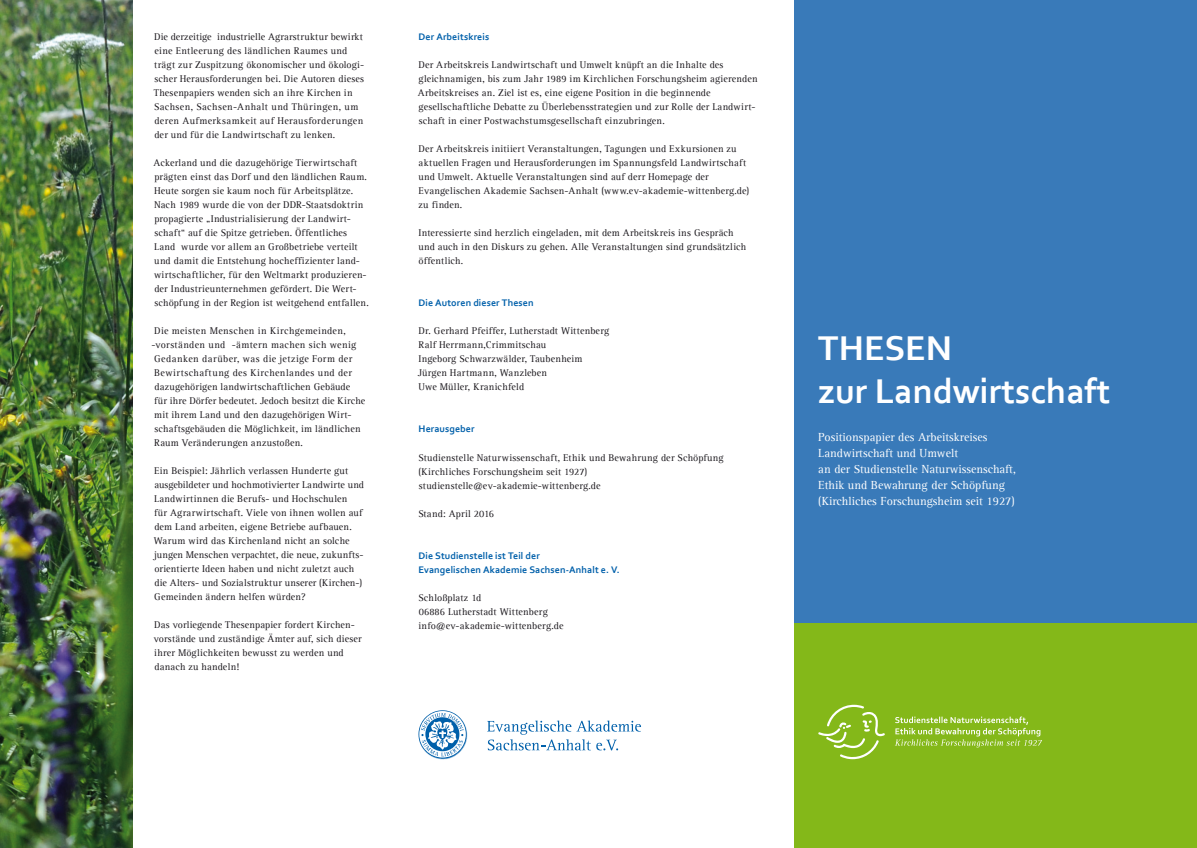
<style>
.page{position:relative;width:1197px;height:848px;background:#fff}
.page>*{position:absolute;margin:0;border:0;box-sizing:border-box;transform-origin:0 0}
.t1{font:700 36px/43.2px "Corbel";color:#fff}
.t2{font:12px/16px "Agfa Rotis Serif";color:#fff}
.t3{font:10px/14px "Agfa Rotis Serif";letter-spacing:.02em;color:#1a171c}
.t4{font:700 10px/14px "Corbel";letter-spacing:.01em;color:#0060aa}
.t5{font:10px "Agfa Rotis Serif";letter-spacing:.04em;color:#1a171c}
.t6{font:10px "Agfa Rotis Serif";letter-spacing:.045em;color:#1a171c}
</style>
<div class="page">
<div style="left:794px;top:0;width:402px;height:624px;background:#397ab9"></div>
<div style="left:794px;top:624px;width:402px;height:224px;background:#84b819"></div>
<img style="left:0;top:0;width:132px;height:848px">
<svg style="left:418px;top:710px;width:49px;height:49px"></svg>
<svg style="left:487px;top:720px;width:154px;height:30px"></svg>
<svg style="left:895px;top:716px;width:146px;height:31px"></svg>
<svg style="left:818px;top:704px;width:66px;height:55px"></svg>
<p class="t3" style="left:154px;top:30px;width:212px">Die derzeitige industrielle Agrarstruktur bewirkt eine Entleerung des ländlichen Raumes und trägt zur Zuspitzung ökonomischer und ökologi&shy;scher Herausforderungen bei. Die Autoren dieses Thesenpapiers wenden sich an ihre Kirchen in Sachsen, Sachsen-Anhalt und Thüringen, um deren Aufmerksamkeit auf Herausforderungen der und für die Landwirtschaft zu lenken.</p>
<p class="t3" style="left:153px;top:156px;width:217px">Ackerland und die dazugehörige Tierwirtschaft prägten einst das Dorf und den ländlichen Raum.<br>Heute sorgen sie kaum noch für Arbeitsplätze.<br>Nach 1989 wurde die von der DDR-Staatsdoktrin propagierte „Industrialisierung der Landwirt&shy;schaft“ auf die Spitze getrieben. Öffentliches Land wurde vor allem an Großbetriebe verteilt und damit die Entstehung hocheffizienter land&shy;wirtschaftlicher, für den Weltmarkt produzieren&shy;der Industrieunternehmen gefördert. Die Wert&shy;schöpfung in der Region ist weitgehend entfallen.</p>
<p class="t5" style="left:154px;top:325px;width:193px">Die meisten Menschen in Kirchgemeinden,</p>
<p class="t3" style="left:151px;top:338px;width:206px">-vorständen und -ämtern machen sich wenig</p>
<p class="t5" style="left:154px;top:353px;width:199px">Gedanken darüber, was die jetzige Form der</p>
<p class="t6" style="left:154px;top:367px;width:199px">Bewirtschaftung des Kirchenlandes und der</p>
<p class="t3" style="left:154px;top:380px;width:197px">dazugehörigen landwirtschaftlichen Gebäude</p>
<p class="t3" style="left:154px;top:394px;width:212px">für ihre Dörfer bedeutet. Jedoch besitzt die Kirche</p>
<p class="t3" style="left:154px;top:408px;width:199px">mit ihrem Land und den dazugehörigen Wirt-</p>
<p class="t3" style="left:154px;top:422px;width:207px">schaftsgebäuden die Möglichkeit, im ländlichen</p>
<p class="t3" style="left:154px;top:436px;width:150px">Raum Veränderungen anzustoßen.</p>
<p class="t3" style="left:154px;top:464px;width:212px">Ein Beispiel: Jährlich verlassen Hunderte gut ausgebildeter und hochmotivierter Landwirte und Landwirtinnen die Berufs- und Hochschulen<br>für Agrarwirtschaft. Viele von ihnen wollen auf dem Land arbeiten, eigene Betriebe aufbauen.<br>Warum wird das Kirchenland nicht an solche jungen Menschen verpachtet, die neue, zukunfts&shy;orientierte Ideen haben und nicht zuletzt auch die Alters- und Sozialstruktur unserer (Kirchen-)<br>Gemeinden ändern helfen würden?</p>
<p class="t3" style="left:154px;top:618px;width:209px">Das vorliegende Thesenpapier fordert Kirchen&shy;vorstände und zuständige Ämter auf, sich dieser ihrer Möglichkeiten bewusst zu werden und danach zu handeln!</p>
<p class="t4" style="left:418px;top:30px;width:72px">Der Arbeitskreis</p>
<p class="t3" style="left:417px;top:58px;width:341px">Der Arbeitskreis Landwirtschaft und Umwelt knüpft an die Inhalte des gleichnamigen, bis zum Jahr 1989 im Kirchlichen Forschungsheim agierenden Arbeitskreises an. Ziel ist es, eine eigene Position in die beginnende gesellschaftliche Debatte zu Überlebensstrategien und zur Rolle der Landwirt&shy;schaft in einer Postwachstumsgesellschaft einzubringen.</p>
<p class="t3" style="left:418px;top:142px;width:332px">Der Arbeitskreis initiiert Veranstaltungen, Tagungen und Exkursionen zu aktuellen Fragen und Herausforderungen im Spannungsfeld Landwirtschaft und Umwelt. Aktuelle Veranstaltungen sind auf derr Homepage der Evangelischen Akademie Sachsen-Anhalt (www.ev-akademie-wittenberg.de) zu finden.</p>
<p class="t3" style="left:418px;top:226px;width:329px">Interessierte sind herzlich eingeladen, mit dem Arbeitskreis ins Gespräch und auch in den Diskurs zu gehen. Alle Veranstaltungen sind grundsätzlich öffentlich.</p>
<p class="t4" style="left:418px;top:296px;width:117px">Die Autoren dieser Thesen</p>
<p class="t3" style="left:417px;top:324px;width:193px">Dr. Gerhard Pfeiffer, Lutherstadt Wittenberg Ralf Herrmann,Crimmitschau<br>Ingeborg Schwarzwälder, Taubenheim Jürgen Hartmann, Wanzleben<br>Uwe Müller, Kranichfeld</p>
<p class="t4" style="left:418px;top:422px;width:58px">Herausgeber</p>
<p class="t3" style="left:418px;top:450px;width:307px">Studienstelle Naturwissenschaft, Ethik und Bewahrung der Schöpfung (Kirchliches Forschungsheim seit 1927) studienstelle@ev-akademie-wittenberg.de</p>
<p class="t3" style="left:418px;top:506px;width:77px">Stand: April 2016</p>
<p class="t4" style="left:418px;top:548px;width:202px">Die Studienstelle ist Teil der<br>Evangelischen Akademie Sachsen-Anhalt e. V.</p>
<p class="t3" style="left:418px;top:590px;width:147px">Schloßplatz 1d<br>06886 Lutherstadt Wittenberg info@ev-akademie-wittenberg.de</p>
<h1 class="t1" style="left:818px;top:325px;width:293px">THESEN<br>zur Landwirtschaft</h1>
<p class="t2" style="left:818px;top:429px;width:199px">Positionspapier des Arbeitskreises Landwirtschaft und Umwelt<br>an der Studienstelle Naturwissenschaft, Ethik und Bewahrung der Schöpfung (Kirchliches Forschungsheim seit 1927)</p>
</div>
